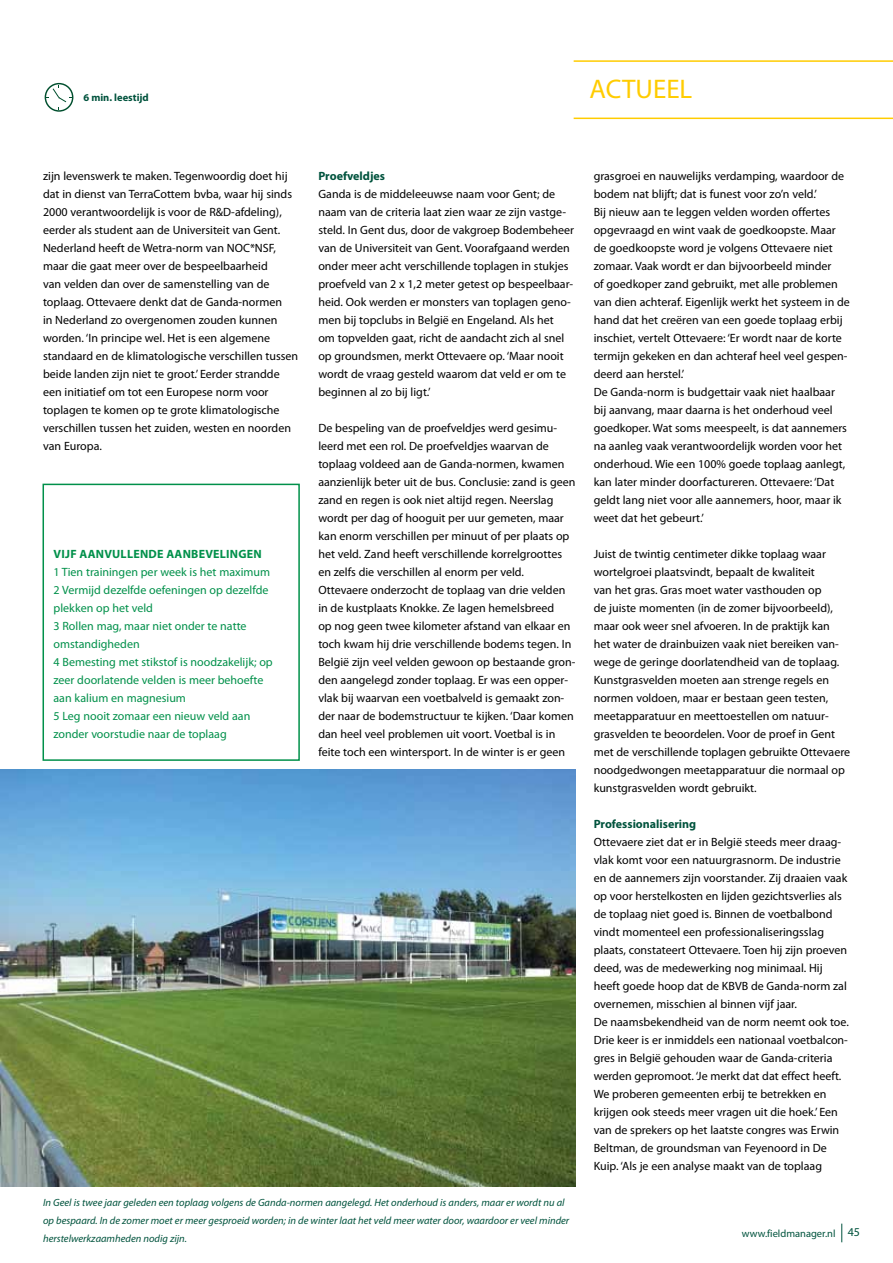
<style>
.page{position:relative;width:893px;height:1263px;background:#fff}
.page>*{position:absolute;margin:0;border:0;box-sizing:border-box;transform-origin:0 0}
.t1{font:27px "Myriad Pro";color:#fc0}
.t2{font:12px/18px "Myriad Pro";color:#000}
.t3{font:12px/18px "Myriad Pro";color:#00904a}
.t4{font:700 12px "Myriad Pro";color:#00533d}
.t5{font:700 12px "Myriad Pro";letter-spacing:.02em;color:#00904a}
.t6{font:italic 10.5px/18px "Myriad Pro";color:#00533d}
.t7{font:10.5px "Myriad Pro";color:#00533d}
.t8{font:700 10.5px "Myriad Pro";color:#00533d}
.s1{font-size:12px}
</style>
<div class="page">
<svg style="left:841px;top:1223px;width:1px;height:19px"></svg>
<img style="left:0;top:769px;width:576px;height:417px">
<hr style="left:574px;top:118px;width:319px;height:1px;background:#fc0">
<hr style="left:574px;top:60px;width:319px;height:2px;background:#fc0">
<svg style="left:45px;top:83px;width:28px;height:29px"></svg>
<div style="left:43px;top:484px;width:257px;height:277px;border:2px solid #00904a"></div>
<p class="t8" style="left:83px;top:91px;width:67px">6 min. leestijd</p>
<h1 class="t1" style="left:590px;top:72px;width:104px">ACTUEEL</h1>
<p class="t2" style="left:43px;top:167px;width:257px">zijn levenswerk te maken. Tegenwoordig doet hij dat in dienst van TerraCottem bvba, waar hij sinds 2000 verantwoordelijk is voor de R&amp;D-afdeling), eerder als student aan de Universiteit van Gent.<br>Nederland heeft de Wetra-norm van NOC*NSF, maar die gaat meer over de bespeelbaarheid<br>van velden dan over de samenstelling van de toplaag. Ottevaere denkt dat de Ganda-normen<br>in Nederland zo overgenomen zouden kunnen worden. ‘In principe wel. Het is een algemene standaard en de klimatologische verschillen tussen beide landen zijn niet te groot.’ Eerder strandde een initiatief om tot een Europese norm voor toplagen te komen op te grote klimatologische verschillen tussen het zuiden, westen en noorden van Europa.</p>
<p class="t4" style="left:318px;top:168px;width:68px">Proefveldjes</p>
<p class="t2" style="left:318px;top:185px;width:257px">Ganda is de middeleeuwse naam voor Gent; de naam van de criteria laat zien waar ze zijn vastge&shy;steld. In Gent dus, door de vakgroep Bodembeheer van de Universiteit van Gent. Voorafgaand werden onder meer acht verschillende toplagen in stukjes proefveld van 2 x 1,2 meter getest op bespeelbaar&shy;heid. Ook werden er monsters van toplagen geno&shy;men bij topclubs in België en Engeland. Als het<br>om topvelden gaat, richt de aandacht zich al snel op groundsmen, merkt Ottevaere op. ‘Maar nooit wordt de vraag gesteld waarom dat veld er om te beginnen al zo bij ligt.’</p>
<p class="t2" style="left:318px;top:419px;width:259px">De bespeling van de proefveldjes werd gesimu&shy;leerd met een rol. De proefveldjes waarvan de toplaag voldeed aan de Ganda-normen, kwamen aanzienlijk beter uit de bus. Conclusie: zand is geen zand en regen is ook niet altijd regen. Neerslag wordt per dag of hooguit per uur gemeten, maar kan enorm verschillen per minuut of per plaats op het veld. Zand heeft verschillende korrelgroottes en zelfs die verschillen al enorm per veld.<br>Ottevaere onderzocht de toplaag van drie velden in de kustplaats Knokke. Ze lagen hemelsbreed<br>op nog geen twee kilometer afstand van elkaar en toch kwam hij drie verschillende bodems tegen. In België zijn veel velden gewoon op bestaande gron&shy;den aangelegd zonder toplaag. Er was een opper&shy;vlak bij waarvan een voetbalveld is gemaakt zon&shy;der naar de bodemstructuur te kijken. ‘Daar komen dan heel veel problemen uit voort. Voetbal is in feite toch een wintersport. In de winter is er geen</p>
<p class="t5" style="left:54px;top:546px;width:210px">Vijf aanvullende aanbevelingen</p>
<p class="t3" style="left:54px;top:563px;width:221px">1 Tien trainingen per week is het maximum 2 Vermijd dezelfde oefeningen op dezelfde plekken op het veld<br>3 Rollen mag, maar niet onder te natte omstandigheden<br>4 Bemesting met stikstof is noodzakelijk; op zeer doorlatende velden is meer behoefte aan kalium en magnesium<br>5 Leg nooit zomaar een nieuw veld aan zonder voorstudie naar de toplaag</p>
<p class="t6" style="left:43px;top:1193px;width:528px">In Geel is twee jaar geleden een toplaag volgens de Ganda-normen aangelegd. Het onderhoud is anders, maar er wordt nu al op bespaard. In de zomer moet er meer gesproeid worden; in de winter laat het veld meer water door, waardoor er veel minder herstelwerkzaamheden nodig zijn.</p>
<p class="t2" style="left:594px;top:167px;width:258px">grasgroei en nauwelijks verdamping, waardoor de bodem nat blijft; dat is funest voor zo’n veld.’<br>Bij nieuw aan te leggen velden worden offertes opgevraagd en wint vaak de goedkoopste. Maar de goedkoopste word je volgens Ottevaere niet zomaar. Vaak wordt er dan bijvoorbeeld minder<br>of goedkoper zand gebruikt, met alle problemen van dien achteraf. Eigenlijk werkt het systeem in de hand dat het creëren van een goede toplaag erbij inschiet, vertelt Ottevaere: ‘Er wordt naar de korte termijn gekeken en dan achteraf heel veel gespen&shy;deerd aan herstel.’<br>De Ganda-norm is budgettair vaak niet haalbaar bij aanvang, maar daarna is het onderhoud veel goedkoper. Wat soms meespeelt, is dat aannemers na aanleg vaak verantwoordelijk worden voor het onderhoud. Wie een 100% goede toplaag aanlegt, kan later minder doorfactureren. Ottevaere: ‘Dat geldt lang niet voor alle aannemers, hoor, maar ik weet dat het gebeurt.’</p>
<p class="t2" style="left:594px;top:545px;width:258px">Juist de twintig centimeter dikke toplaag waar wortelgroei plaatsvindt, bepaalt de kwaliteit<br>van het gras. Gras moet water vasthouden op<br>de juiste momenten (in de zomer bijvoorbeeld), maar ook weer snel afvoeren. In de praktijk kan<br>het water de drainbuizen vaak niet bereiken van&shy;wege de geringe doorlatendheid van de toplaag.<br>Kunstgrasvelden moeten aan strenge regels en normen voldoen, maar er bestaan geen testen, meetapparatuur en meettoestellen om natuur&shy;grasvelden te beoordelen. Voor de proef in Gent met de verschillende toplagen gebruikte Ottevaere noodgedwongen meetapparatuur die normaal op kunstgrasvelden wordt gebruikt.</p>
<p class="t4" style="left:594px;top:816px;width:104px">Professionalisering</p>
<p class="t2" style="left:594px;top:833px;width:257px">Ottevaere ziet dat er in België steeds meer draag&shy;vlak komt voor een natuurgrasnorm. De industrie en de aannemers zijn voorstander. Zij draaien vaak op voor herstelkosten en lijden gezichtsverlies als de toplaag niet goed is. Binnen de voetbalbond vindt momenteel een professionaliseringsslag plaats, constateert Ottevaere. Toen hij zijn proeven deed, was de medewerking nog minimaal. Hij heeft goede hoop dat de KBVB de Ganda-norm zal overnemen, misschien al binnen vijf jaar.<br>De naamsbekendheid van de norm neemt ook toe.<br>Drie keer is er inmiddels een nationaal voetbalcon&shy;gres in België gehouden waar de Ganda-criteria werden gepromoot. ‘Je merkt dat dat effect heeft.<br>We proberen gemeenten erbij te betrekken en krijgen ook steeds meer vragen uit die hoek.’ Een van de sprekers op het laatste congres was Erwin Beltman, de groundsman van Feyenoord in De Kuip. ‘Als je een analyse maakt van de toplaag</p>
<p class="t7" style="left:742px;top:1227px;width:120px">www.fieldmanager.nl <span class="s1">45</span></p>
</div>
